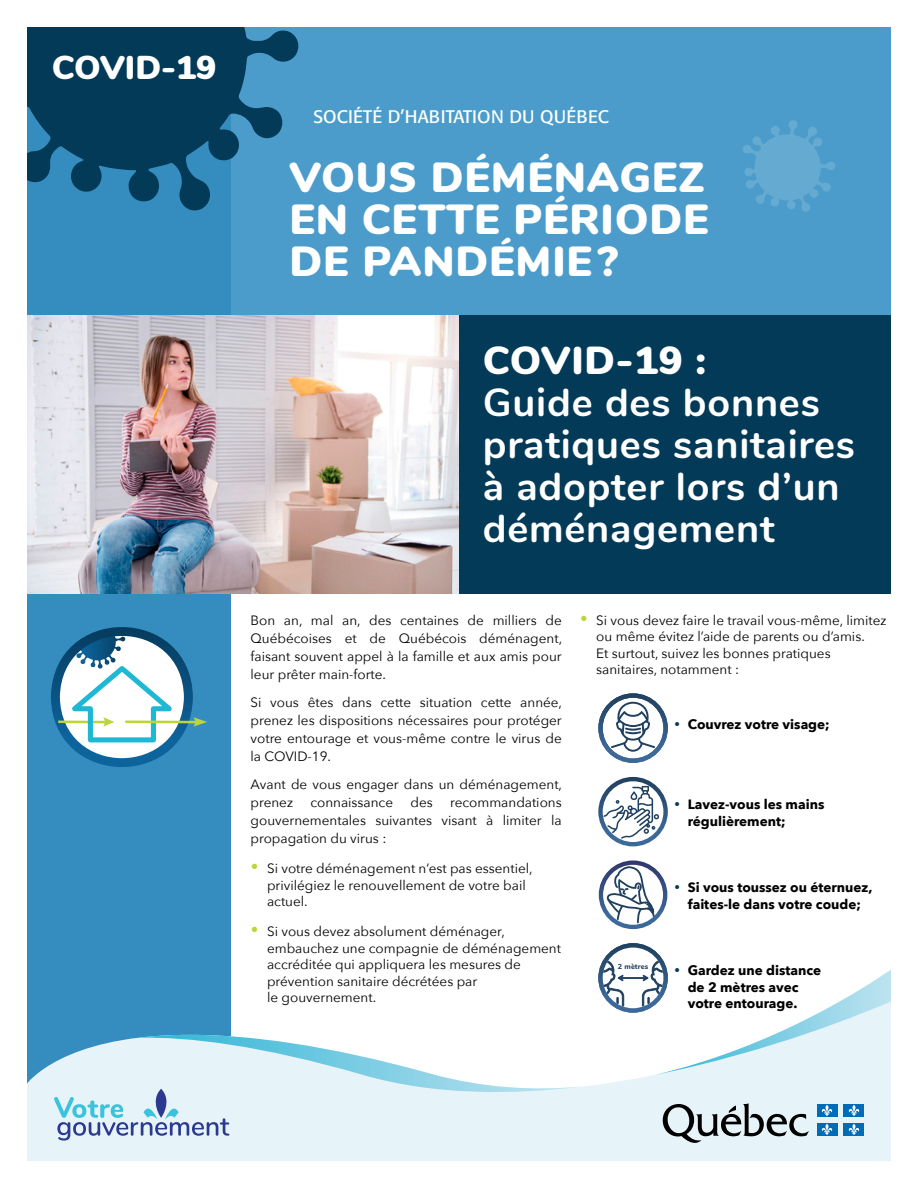
<style>
.page{position:relative;width:918px;height:1188px;background:#fff}
.page>*{position:absolute;margin:0;border:0;box-sizing:border-box;transform-origin:0 0}
.t1{font:900 42px/42px "Nunito";letter-spacing:.02em;color:#fff;text-align:justify}
.t2{font:700 39px/42px "Nunito";letter-spacing:.02em;color:#fff}
.t3{font:900 33px "Nunito";color:#fff}
.t4{font:18px "Formata";letter-spacing:.01em;color:#fff}
.t5{font:13.5px/18px "Avenir Next";color:#000}
.t6{font:700 13.5px/16.5px "Avenir Next";color:#000}
.t7{font:800 7.2px "Nunito";letter-spacing:.015em;color:#1f405f}
.s1{font-weight:900}
</style>
<div class="page">
<div style="left:27px;top:582px;width:203px;height:579px;background:#358dbf"></div>
<svg style="left:27px;top:966px;width:864px;height:195px"></svg>
<div style="left:27px;top:27px;width:864px;height:288px;background:#4b9cca"></div>
<div style="left:27px;top:27px;width:203px;height:297px;background:#358dbf"></div>
<div style="left:459px;top:315px;width:432px;height:279px;background:#023a58"></div>
<svg style="left:663px;top:1103px;width:146px;height:40px;background:#aab4b8"></svg>
<div style="left:817px;top:1104px;width:20px;height:13px;background:#006bb7"></div>
<svg style="left:821px;top:1105px;width:12px;height:11px"></svg>
<div style="left:844px;top:1104px;width:20px;height:13px;background:#006bb7"></div>
<svg style="left:848px;top:1105px;width:12px;height:11px"></svg>
<div style="left:817px;top:1123px;width:20px;height:13px;background:#006bb7"></div>
<svg style="left:821px;top:1124px;width:12px;height:11px"></svg>
<div style="left:844px;top:1123px;width:20px;height:13px;background:#006bb7"></div>
<svg style="left:848px;top:1124px;width:12px;height:11px"></svg>
<svg style="left:54px;top:1035px;width:530px;height:106px"></svg>
<svg style="left:51px;top:627px;width:156px;height:140px"></svg>
<svg style="left:742px;top:120px;width:93px;height:92px"></svg>
<img style="left:27px;top:315px;width:432px;height:279px">
<svg style="left:27px;top:27px;width:272px;height:184px;fill:#023a58"></svg>
<svg style="left:598px;top:693px;width:70px;height:70px"></svg>
<svg style="left:598px;top:777px;width:70px;height:69px"></svg>
<svg style="left:599px;top:860px;width:68px;height:69px"></svg>
<svg style="left:598px;top:943px;width:293px;height:132px"></svg>
<h3 class="t3" style="left:52px;top:43px;width:166px">COVID-19</h3>
<p class="t4" style="left:313px;top:105px;width:297px">SOCIÉTÉ D’HABITATION DU QUÉBEC</p>
<h2 class="t1" style="left:289px;top:154px;width:421px">VOUS DÉMÉNAGEZ EN CETTE PÉRIODE DE PANDÉMIE ?</h2>
<h1 class="t2" style="left:483px;top:337px;width:374px"><span class="s1">COVID-19 :<br></span>Guide des bonnes pratiques sanitaires à adopter lors d’un déménagement</h1>
<p class="t5" style="left:251px;top:611px;width:313px;text-align:justify">Bon an, mal an, des centaines de milliers de Québécoises et de Québécois déménagent, faisant souvent appel à la famille et aux amis pour leur prêter main-forte.</p>
<p class="t5" style="left:251px;top:693px;width:313px;text-align:justify">Si vous êtes dans cette situation cette année, prenez les dispositions nécessaires pour protéger votre entourage et vous-même contre le virus de la COVID-19.</p>
<p class="t5" style="left:251px;top:775px;width:313px">Avant de vous engager dans un déménagement, prenez</p>
<p class="t5" style="left:251px;top:793px;width:313px;text-align:justify;text-indent:200px">recommandations gouvernementales suivantes visant à limiter la propagation du virus :</p>
<p class="t5" style="left:267px;top:860px;width:267px;line-height:16.5px">Si votre déménagement n’est pas essentiel, privilégiez le renouvellement de votre bail actuel.</p>
<p class="t5" style="left:267px;top:923px;width:296px;line-height:16.5px">Si vous devez absolument déménager, embauchez une compagnie de déménagement accréditée qui appliquera les mesures de prévention sanitaire décrétées par<br>le gouvernement.</p>
<p class="t5" style="left:310px;top:793px;width:84px">connaissance</p>
<p class="t5" style="left:410px;top:793px;width:24px">des</p>
<p class="t5" style="left:596px;top:611px;width:292px;line-height:16.5px">Si vous devez faire le travail vous-même, limitez ou même évitez l’aide de parents ou d’amis.<br>Et surtout, suivez les bonnes pratiques sanitaires, notamment :</p>
<p class="t6" style="left:688px;top:716px;width:143px">Couvrez votre visage;</p>
<p class="t6" style="left:688px;top:796px;width:138px">Lavez-vous les mains régulièrement;</p>
<p class="t7" style="left:618px;top:961px;width:32px">2 mètres</p>
<p class="t6" style="left:688px;top:879px;width:186px">Si vous toussez ou éternuez, faites-le dans votre coude;</p>
<p class="t6" style="left:688px;top:962px;width:135px">Gardez une distance de 2 mètres avec votre entourage.</p>
</div>
